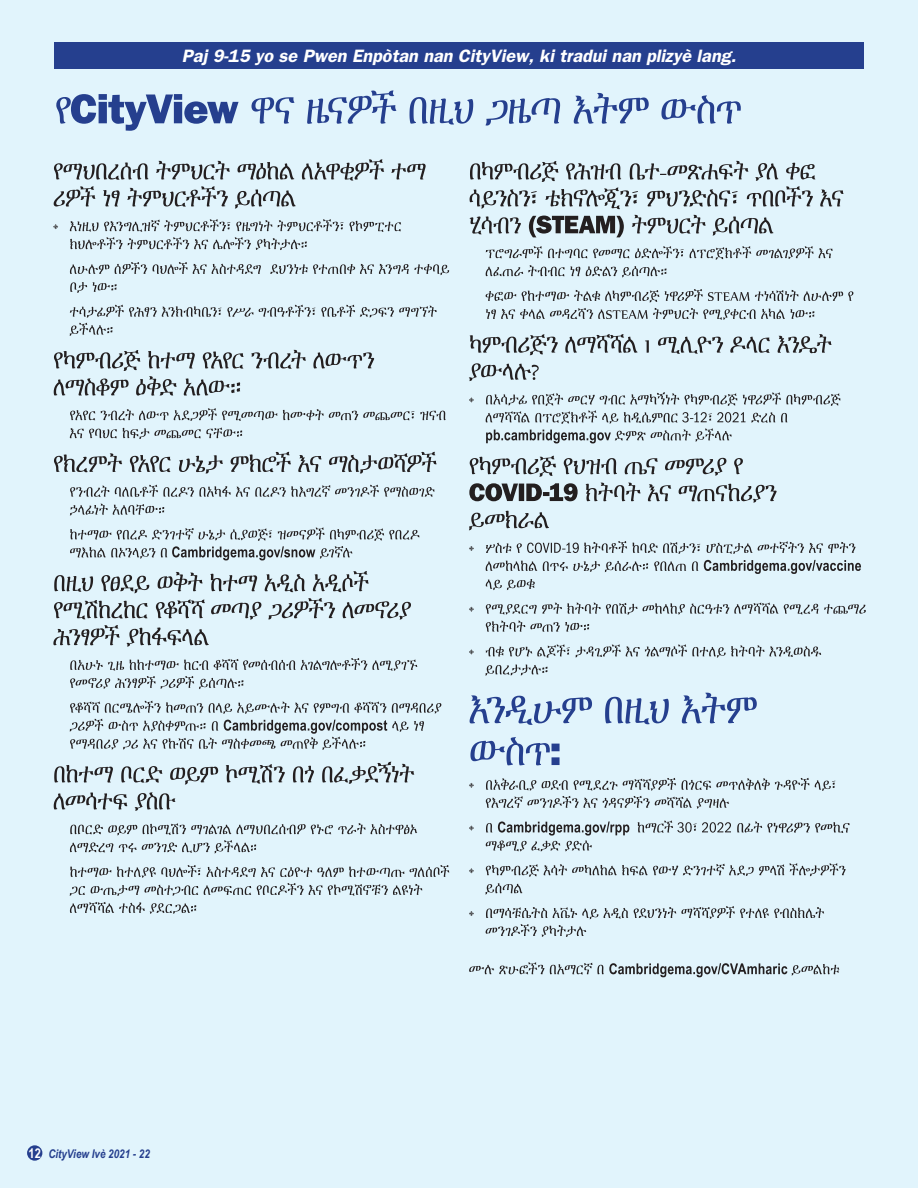
<style>
.page{position:relative;width:918px;height:1188px;background:#e1f4fc}
.page>*{position:absolute;margin:0;border:0;box-sizing:border-box;transform-origin:0 0}
.Body{font:italic 600 18px "Franklin Gothic";color:#fff}
.t1{font:700 13.5px "Arial Narrow";color:#fff}
.t2{font:italic 700 12px "Arial Narrow";color:#253f8e}
</style>
<div class="page">
<div style="left:27px;top:1145px;width:15px;height:16px;background:#253f8e;border-radius:50%"></div>
<div style="left:54px;top:42px;width:810px;height:27px;background:#253f8e"></div>
<svg style="left:56px;top:90px;width:685px;height:41px"></svg>
<svg style="left:469px;top:962px;width:370px;height:15px"></svg>
<svg style="left:469px;top:906px;width:355px;height:31px"></svg>
<svg style="left:485px;top:883px;width:37px;height:11px"></svg>
<svg style="left:469px;top:863px;width:377px;height:14px"></svg>
<svg style="left:469px;top:821px;width:381px;height:30px"></svg>
<svg style="left:469px;top:778px;width:366px;height:31px"></svg>
<svg style="left:470px;top:737px;width:90px;height:28px"></svg>
<svg style="left:470px;top:693px;width:287px;height:32px"></svg>
<svg style="left:485px;top:665px;width:63px;height:11px"></svg>
<svg style="left:469px;top:645px;width:352px;height:13px"></svg>
<svg style="left:486px;top:621px;width:103px;height:11px"></svg>
<svg style="left:469px;top:603px;width:397px;height:12px"></svg>
<svg style="left:486px;top:560px;width:375px;height:30px"></svg>
<svg style="left:469px;top:541px;width:387px;height:13px"></svg>
<svg style="left:469px;top:511px;width:80px;height:19px"></svg>
<svg style="left:469px;top:483px;width:308px;height:20px"></svg>
<svg style="left:470px;top:456px;width:273px;height:21px"></svg>
<svg style="left:469px;top:392px;width:372px;height:51px"></svg>
<svg style="left:469px;top:363px;width:70px;height:18px"></svg>
<svg style="left:470px;top:334px;width:362px;height:21px"></svg>
<svg style="left:486px;top:308px;width:328px;height:12px"></svg>
<svg style="left:486px;top:289px;width:367px;height:13px"></svg>
<svg style="left:486px;top:246px;width:347px;height:31px"></svg>
<svg style="left:470px;top:215px;width:303px;height:22px"></svg>
<svg style="left:470px;top:161px;width:374px;height:48px"></svg>
<svg style="left:70px;top:902px;width:126px;height:12px"></svg>
<svg style="left:70px;top:865px;width:379px;height:31px"></svg>
<svg style="left:70px;top:823px;width:347px;height:30px"></svg>
<svg style="left:54px;top:792px;width:121px;height:19px"></svg>
<svg style="left:54px;top:762px;width:360px;height:23px"></svg>
<svg style="left:70px;top:701px;width:371px;height:49px"></svg>
<svg style="left:70px;top:658px;width:347px;height:31px"></svg>
<svg style="left:53px;top:571px;width:358px;height:76px"></svg>
<svg style="left:70px;top:528px;width:350px;height:32px"></svg>
<svg style="left:70px;top:504px;width:94px;height:11px"></svg>
<svg style="left:70px;top:485px;width:365px;height:12px"></svg>
<svg style="left:54px;top:452px;width:383px;height:22px"></svg>
<svg style="left:70px;top:428px;width:172px;height:11px"></svg>
<svg style="left:70px;top:408px;width:376px;height:13px"></svg>
<svg style="left:54px;top:350px;width:320px;height:46px"></svg>
<svg style="left:70px;top:305px;width:367px;height:31px"></svg>
<svg style="left:70px;top:282px;width:47px;height:11px"></svg>
<svg style="left:70px;top:262px;width:379px;height:13px"></svg>
<svg style="left:53px;top:219px;width:348px;height:31px"></svg>
<svg style="left:54px;top:159px;width:372px;height:50px"></svg>
<p class="Body" style="left:182px;top:45px;width:556px">Paj 9-15 yo se Pwen Enpòtan nan CityView, ki tradui nan plizyè lang.</p>
<p class="t1" style="left:29px;top:1143px;width:14px">12</p>
<p class="t2" style="left:48px;top:1145px;width:103px">CityView Ivè 2021 - 22</p>
</div>
